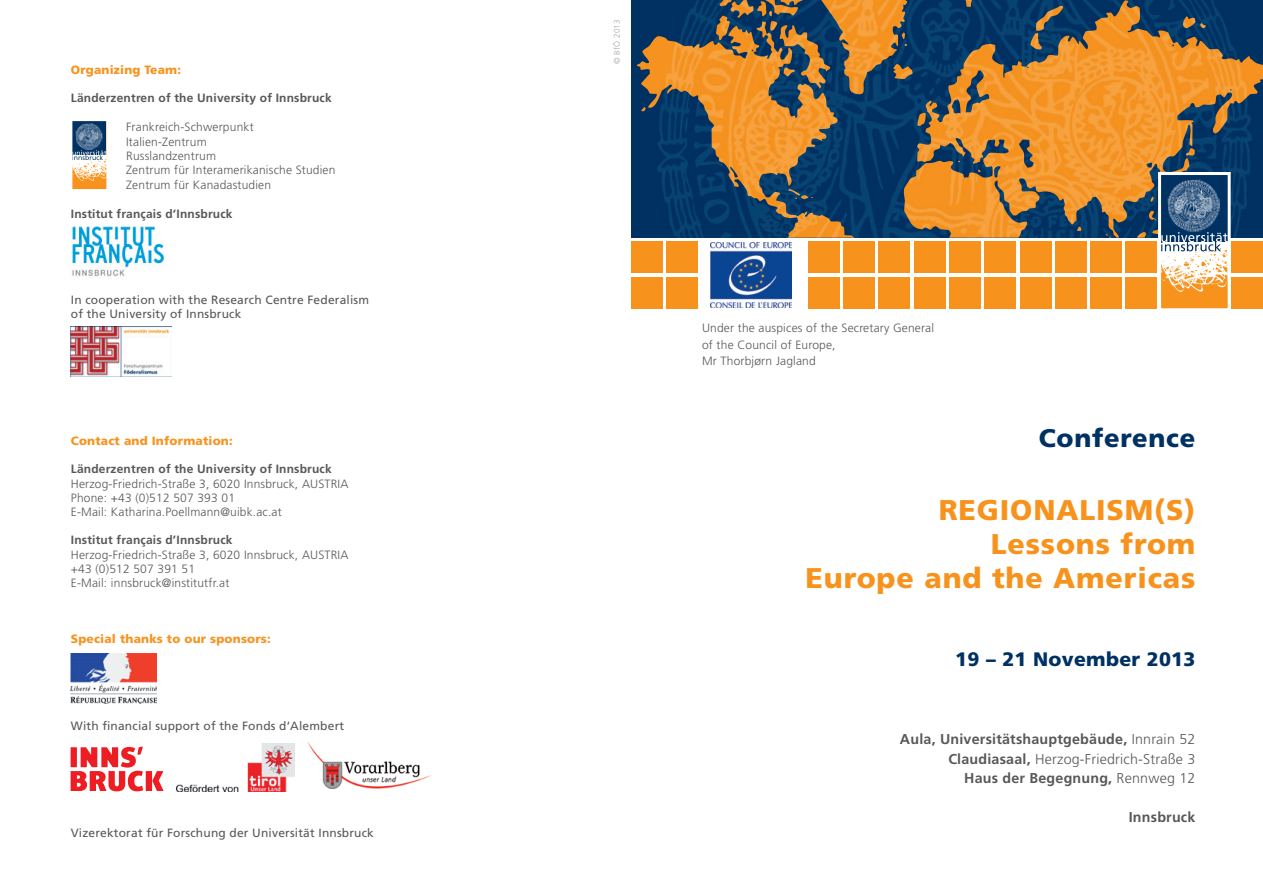
<style>
.page{position:relative;width:1263px;height:893px;background:#fff}
.page>*{position:absolute;margin:0;border:0;box-sizing:border-box;transform-origin:0 0}
.t1{font:900 28.5px/34.2px "Frutiger";letter-spacing:.03em;color:#f7931d;text-align:right}
.t2{font:900 25.5px "Frutiger";letter-spacing:.03em;color:#003163}
.t3{font:900 19.5px "Frutiger";letter-spacing:.015em;color:#003163}
.t4{font:700 14.25px/19.5px "Frutiger";letter-spacing:.015em;color:#57585a;text-align:right}
.t5{font:300 12px/14.4px "Frutiger";letter-spacing:.015em;color:#57585a}
.t6{font:12px/14.4px "Frutiger";letter-spacing:.015em;color:#57585a}
.t7{font:700 12px "Frutiger";letter-spacing:.015em;color:#57585a}
.t8{font:900 12px "Frutiger";letter-spacing:.015em;color:#f7931d}
.t9{font:300 8.25px "Frutiger";letter-spacing:.03em;color:#a8a9ad}
.s1{font-weight:300}
</style>
<div class="page">
<img style="left:631px;top:0;width:632px;height:238px">
<img style="left:730px;top:0;width:252px;height:96px">
<div style="left:1126px;top:277px;width:31px;height:31px;background:#f7931d"></div>
<div style="left:1090px;top:277px;width:32px;height:31px;background:#f7931d"></div>
<div style="left:1055px;top:277px;width:31px;height:31px;background:#f7931d"></div>
<div style="left:1020px;top:277px;width:31px;height:31px;background:#f7931d"></div>
<div style="left:984px;top:277px;width:32px;height:31px;background:#f7931d"></div>
<div style="left:949px;top:277px;width:31px;height:31px;background:#f7931d"></div>
<div style="left:879px;top:277px;width:31px;height:31px;background:#f7931d"></div>
<div style="left:843px;top:277px;width:32px;height:31px;background:#f7931d"></div>
<div style="left:914px;top:277px;width:31px;height:31px;background:#f7931d"></div>
<div style="left:1232px;top:277px;width:31px;height:31px;background:#f7931d"></div>
<div style="left:1232px;top:242px;width:31px;height:31px;background:#f7931d"></div>
<div style="left:1126px;top:242px;width:31px;height:31px;background:#f7931d"></div>
<div style="left:1090px;top:242px;width:32px;height:31px;background:#f7931d"></div>
<div style="left:1055px;top:242px;width:31px;height:31px;background:#f7931d"></div>
<div style="left:1020px;top:242px;width:31px;height:31px;background:#f7931d"></div>
<div style="left:984px;top:242px;width:32px;height:31px;background:#f7931d"></div>
<div style="left:949px;top:242px;width:31px;height:31px;background:#f7931d"></div>
<div style="left:879px;top:242px;width:31px;height:31px;background:#f7931d"></div>
<div style="left:843px;top:242px;width:32px;height:31px;background:#f7931d"></div>
<div style="left:914px;top:242px;width:31px;height:31px;background:#f7931d"></div>
<div style="left:808px;top:277px;width:31px;height:31px;background:#f7931d"></div>
<div style="left:667px;top:277px;width:31px;height:31px;background:#f7931d"></div>
<div style="left:631px;top:277px;width:32px;height:31px;background:#f7931d"></div>
<div style="left:808px;top:242px;width:31px;height:31px;background:#f7931d"></div>
<div style="left:667px;top:242px;width:31px;height:31px;background:#f7931d"></div>
<div style="left:631px;top:242px;width:32px;height:31px;background:#f7931d"></div>
<svg style="left:1156px;top:171px;width:76px;height:138px"></svg>
<img style="left:711px;top:243px;width:80px;height:64px">
<img style="left:72px;top:226px;width:92px;height:51px">
<img style="left:70px;top:653px;width:87px;height:51px">
<img style="left:71px;top:326px;width:100px;height:50px">
<svg style="left:71px;top:747px;width:92px;height:44px"></svg>
<img style="left:176px;top:744px;width:118px;height:48px">
<img style="left:307px;top:742px;width:124px;height:46px">
<svg style="left:72px;top:121px;width:35px;height:69px;background:#99958d"></svg>
<p class="t8" style="left:71px;top:62px;width:112px">Organizing Team:</p>
<p class="t7" style="left:71px;top:91px;width:262px">Länderzentren of the University of Innsbruck</p>
<p class="t5" style="left:126px;top:120px;width:211px">Frankreich-Schwerpunkt<br>Italien-Zentrum<br>Russlandzentrum<br>Zentrum für Interamerikanische Studien<br>Zentrum für Kanadastudien</p>
<p class="t7" style="left:71px;top:206px;width:163px">Institut français d‘Innsbruck</p>
<p class="t6" style="left:71px;top:292px;width:300px">In cooperation with the Research Centre Federalism of the University of Innsbruck</p>
<p class="t8" style="left:71px;top:434px;width:163px">Contact and Information:</p>
<p class="t7" style="left:71px;top:462px;width:262px">Länderzentren of the University of Innsbruck</p>
<p class="t5" style="left:71px;top:476px;width:279px">Herzog-Friedrich-Straße 3, 6020 Innsbruck, AUSTRIA<br>Phone: +43 (0)512 507 393 01<br>E-Mail: Katharina.Poellmann@uibk.ac.at</p>
<p class="t7" style="left:71px;top:533px;width:163px">Institut français d’Innsbruck</p>
<p class="t5" style="left:71px;top:547px;width:279px">Herzog-Friedrich-Straße 3, 6020 Innsbruck, AUSTRIA +43 (0)512 507 391 51<br>E-Mail: innsbruck@institutfr.at</p>
<p class="t8" style="left:71px;top:632px;width:201px">Special thanks to our sponsors:</p>
<p class="t6" style="left:71px;top:718px;width:275px">With financial support of the Fonds d‘Alembert</p>
<p class="t6" style="left:71px;top:825px;width:305px">Vizerektorat für Forschung der Universität Innsbruck</p>
<p class="t9" style="left:612px;top:64px;width:47px;rotate:-90deg">© BfÖ 2013</p>
<p class="t5" style="left:702px;top:320px;width:234px;line-height:16.5px">Under the auspices of the Secretary General of the Council of Europe,<br>Mr Thorbjørn Jagland</p>
<h2 class="t2" style="left:1039px;top:422px;width:158px">Conference</h2>
<h1 class="t1" style="left:806px;top:492px;width:391px">REGIONALISM(S)<br>Lessons from<br>Europe and the Americas</h1>
<h3 class="t3" style="left:955px;top:648px;width:242px">19 – 21 November 2013</h3>
<p class="t4" style="left:900px;top:729px;width:297px">Aula, Universitätshauptgebäude, <span class="s1">Innrain 52<br></span>Claudiasaal, <span class="s1">Herzog-Friedrich-Straße 3<br></span>Haus der Begegnung, <span class="s1">Rennweg 12</span></p>
<p class="t4" style="left:1129px;top:807px;width:68px">Innsbruck</p>
</div>
